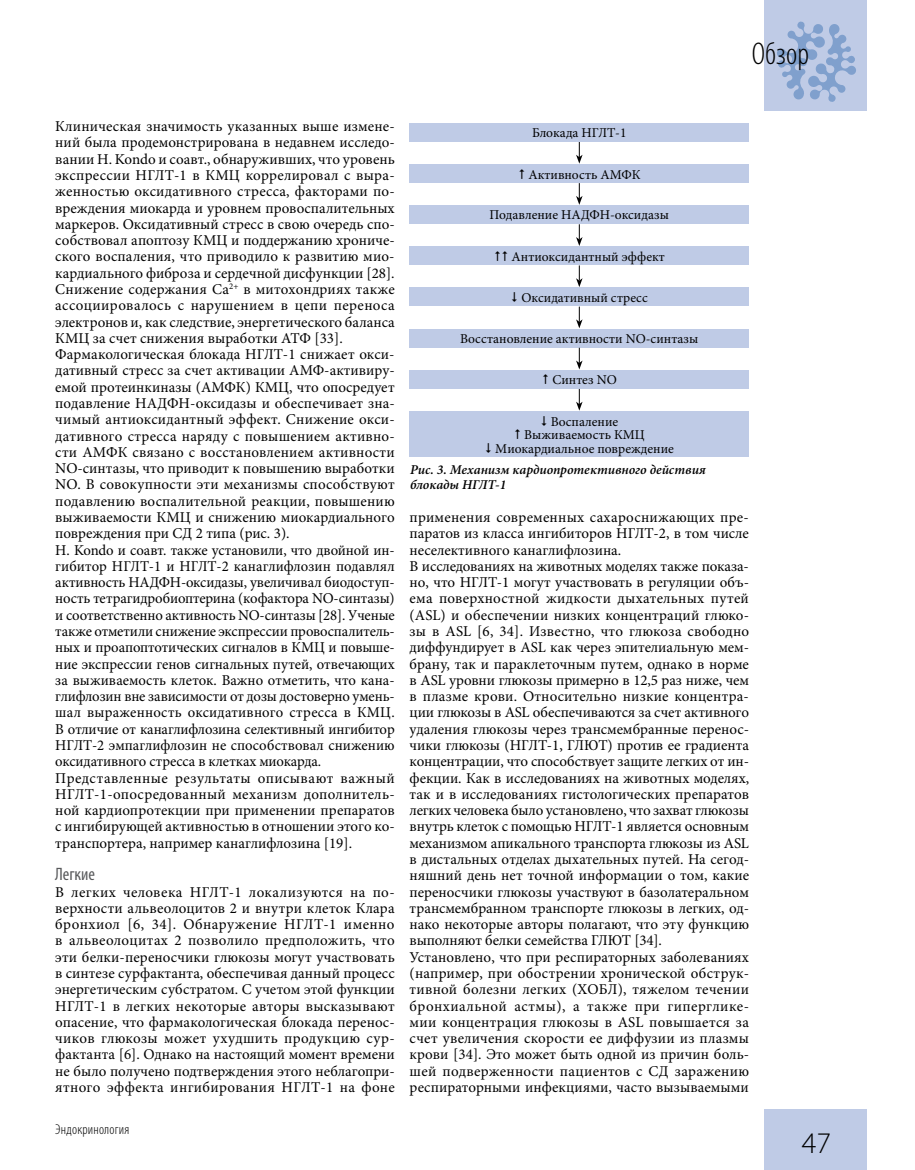
<style>
.page{position:relative;width:915px;height:1170px;background:#fff}
.page>*{position:absolute;margin:0;border:0;box-sizing:border-box;transform-origin:0 0}
.t1{font:300 condensed 31.5px "Myriad Pro";letter-spacing:.005em;color:#000}
.t2{font:300 30px "Myriad Pro";color:#000}
.t3{font:condensed 18px "Myriad Pro";letter-spacing:-.005em;color:#58595b}
.t4{font:15px/16.2px "Minion Pro";letter-spacing:.005em;color:#000}
.t5{font:300 condensed 14.25px "Myriad Pro";letter-spacing:.015em;color:#000}
.t6{font:13.5px/13.5px "Minion Pro";color:#000;text-align:center}
.t7{font:italic 600 13.5px/15px "Minion Pro";color:#000}
</style>
<div class="page">
<div style="left:764px;top:0;width:102px;height:111px;background:#bfcbe6"></div>
<div style="left:764px;top:1108px;width:102px;height:61px;background:#bfcbe6"></div>
<svg style="left:777px;top:22px;width:78px;height:80px"></svg>
<div style="left:409px;top:205px;width:339px;height:19px;background:#bfcbe6"></div>
<div style="left:409px;top:287px;width:339px;height:19px;background:#bfcbe6"></div>
<div style="left:409px;top:246px;width:339px;height:19px;background:#bfcbe6"></div>
<div style="left:409px;top:328px;width:339px;height:19px;background:#bfcbe6"></div>
<div style="left:409px;top:411px;width:339px;height:46px;background:#bfcbe6"></div>
<div style="left:409px;top:370px;width:339px;height:18px;background:#bfcbe6"></div>
<svg style="left:576px;top:142px;width:6px;height:22px"></svg>
<svg style="left:576px;top:183px;width:6px;height:22px"></svg>
<svg style="left:576px;top:224px;width:6px;height:22px"></svg>
<svg style="left:576px;top:265px;width:6px;height:22px"></svg>
<svg style="left:576px;top:306px;width:6px;height:22px"></svg>
<svg style="left:576px;top:348px;width:6px;height:21px"></svg>
<svg style="left:576px;top:389px;width:6px;height:21px"></svg>
<div style="left:409px;top:164px;width:339px;height:19px;background:#bfcbe6"></div>
<div style="left:409px;top:123px;width:339px;height:19px;background:#bfcbe6"></div>
<h1 class="t1" style="left:751px;top:35px;width:59px">Обзор</h1>
<p class="t4" style="left:55px;top:118px;width:341px">Клиническая значимость указанных выше измене&shy;ний была продемонстрирована в недавнем исследо&shy;вании H. Kondo и соавт., обнаруживших, что уровень экспрессии НГЛТ-1 в КМЦ коррелировал с выра&shy;женностью оксидативного стресса, факторами по&shy;вреждения миокарда и уровнем провоспалительных маркеров. Оксидативный стресс в свою очередь спо&shy;собствовал апоптозу КМЦ и поддержанию хрониче&shy;ского воспаления, что приводило к развитию мио&shy;кардиального фиброза и сердечной дисфункции [28].<br>Снижение содержания Са<sup>2+</sup> в митохондриях также ассоциировалось с нарушением в цепи переноса электронов и, как следствие, энергетического баланса КМЦ за счет снижения выработки АТФ [33].<br>Фармакологическая блокада НГЛТ-1 снижает окси&shy;дативный стресс за счет активации АМФ-активиру&shy;емой протеинкиназы (АМФК) КМЦ, что опосредует подавление НАДФН-оксидазы и обеспечивает зна&shy;чимый антиоксидантный эффект. Снижение окси&shy;дативного стресса наряду с повышением активно&shy;сти АМФК связано с восстановлением активности NO-синтазы, что приводит к повышению выработки NO. В совокупности эти механизмы способствуют подавлению воспалительной реакции, повышению выживаемости КМЦ и снижению миокардиального повреждения при СД 2 типа (рис. 3).<br>H. Kondo и соавт. также установили, что двойной ин&shy;гибитор НГЛТ-1 и НГЛТ-2 канаглифлозин подавлял активность НАДФН-оксидазы, увеличивал биодоступ&shy;ность тетрагидробиоптерина (кофактора NO-синтазы) и соответственно активность NO-синтазы [28]. Ученые также отметили снижение экспрессии провоспалитель&shy;ных и проапоптотических сигналов в КМЦ и повыше&shy;ние экспрессии генов сигнальных путей, отвечающих за выживаемость клеток. Важно отметить, что кана&shy;глифлозин вне зависимости от дозы достоверно умень&shy;шал выраженность оксидативного стресса в КМЦ.<br>В отличие от канаглифлозина селективный ингибитор НГЛТ-2 эмпаглифлозин не способствовал снижению оксидативного стресса в клетках миокарда.<br>Представленные результаты описывают важный НГЛТ-1-опосредованный механизм дополнитель&shy;ной кардиопротекции при применении препаратов с ингибирующей активностью в отношении этого ко&shy;транспортера, например канаглифлозина [19].</p>
<p class="t3" style="left:55px;top:863px;width:41px">Легкие</p>
<p class="t4" style="left:55px;top:883px;width:341px;text-align:justify">В легких человека НГЛТ-1 локализуются на по&shy;верхности альвеолоцитов 2 и внутри клеток Клара бронхиол [6, 34]. Обнаружение НГЛТ-1 именно в альвеолоцитах 2 позволило предположить, что эти белки-переносчики глюкозы могут участвовать в синтезе сурфактанта, обеспечивая данный процесс энергетическим субстратом. С учетом этой функции НГЛТ-1 в легких некоторые авторы высказывают опасение, что фармакологическая блокада перенос&shy;чиков глюкозы может ухудшить продукцию сур&shy;фактанта [6]. Однако на настоящий момент времени не было получено подтверждения этого неблагопри&shy;ятного эффекта ингибирования НГЛТ-1 на фоне</p>
<p class="t5" style="left:55px;top:1120px;width:76px">Эндокринология</p>
<p class="t6" style="left:532px;top:126px;width:96px">Блокада НГЛТ-1</p>
<p class="t6" style="left:528px;top:168px;width:114px">Активность АМФК</p>
<p class="t6" style="left:489px;top:208px;width:181px">Подавление НАДФН-оксидазы</p>
<p class="t6" style="left:511px;top:250px;width:155px">Антиоксидантный эффект</p>
<p class="t6" style="left:521px;top:291px;width:128px">Оксидативный стресс</p>
<p class="t6" style="left:460px;top:332px;width:239px">Восстановление активности NO-синтазы</p>
<p class="t6" style="left:552px;top:373px;width:66px">Синтез NO</p>
<p class="t6" style="left:495px;top:414px;width:180px">Воспаление<br>Выживаемость КМЦ<br>Миокардиальное повреждение</p>
<p class="t7" style="left:410px;top:462px;width:297px">Рис. 3. Механизм кардиопротективного действия блокады НГЛТ-1</p>
<p class="t4" style="left:409px;top:509px;width:341px">применения современных сахароснижающих пре&shy;паратов из класса ингибиторов НГЛТ-2, в том числе неселективного канаглифлозина.<br>В исследованиях на животных моделях также показа&shy;но, что НГЛТ-1 могут участвовать в регуляции объ&shy;ема поверхностной жидкости дыхательных путей (ASL) и обеспечении низких концентраций глюко&shy;зы в ASL [6, 34]. Известно, что глюкоза свободно диффундирует в ASL как через эпителиальную мем&shy;брану, так и параклеточным путем, однако в норме в ASL уровни глюкозы примерно в 12,5 раз ниже, чем в плазме крови. Относительно низкие концентра&shy;ции глюкозы в ASL обеспечиваются за счет активного удаления глюкозы через трансмембранные перенос&shy;чики глюкозы (НГЛТ-1, ГЛЮТ) против ее градиента концентрации, что способствует защите легких от ин&shy;фекции. Как в исследованиях на животных моделях, так и в исследованиях гистологических препаратов легких человека было установлено, что захват глюкозы внутрь клеток с помощью НГЛТ-1 является основным механизмом апикального транспорта глюкозы из ASL в дистальных отделах дыхательных путей. На сегод&shy;няшний день нет точной информации о том, какие переносчики глюкозы участвуют в базолатеральном трансмембранном транспорте глюкозы в легких, од&shy;нако некоторые авторы полагают, что эту функцию выполняют белки семейства ГЛЮТ [34].<br>Установлено, что при респираторных заболеваниях (например, при обострении хронической обструк&shy;тивной болезни легких (ХОБЛ), тяжелом течении бронхиальной астмы), а также при гиперглике&shy;мии концентрация глюкозы в ASL повышается за счет увеличения скорости ее диффузии из плазмы крови [34]. Это может быть одной из причин боль&shy;шей подверженности пациентов с СД заражению респираторными инфекциями, часто вызываемыми</p>
<h2 class="t2" style="left:801px;top:1125px;width:31px">47</h2>
</div>
